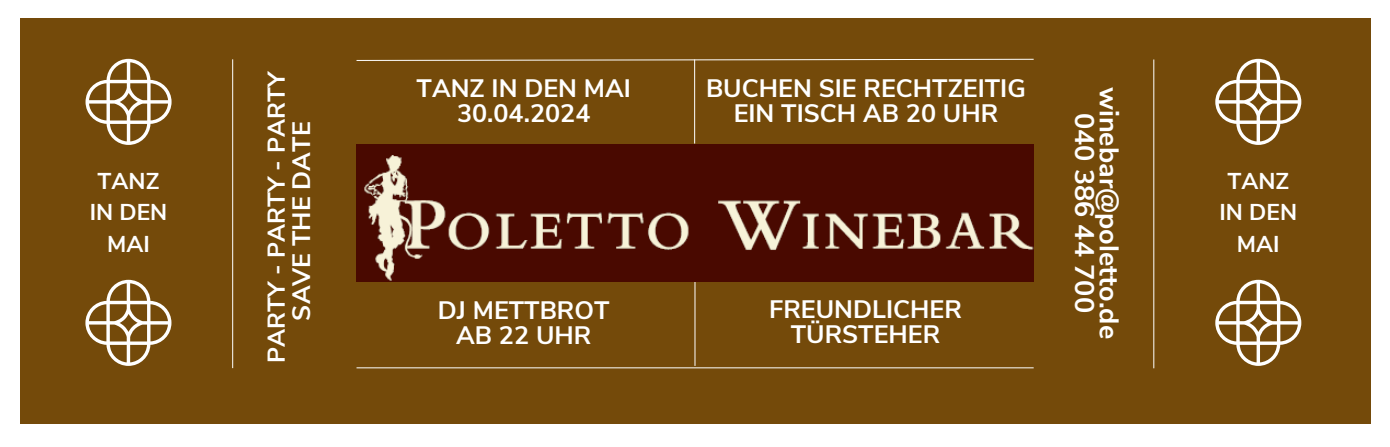
<style>
.page{position:relative;width:1390px;height:447px;background:#fff}
.page>*{position:absolute;margin:0;border:0;box-sizing:border-box;transform-origin:0 0}
.t1{font:700 27px "Nunito Sans";color:#fff}
.t2{font:700 25.25px "Nunito Sans";color:#fff}
.t3{font:700 24.25px "Nunito Sans";color:#fff}
.t4{font:700 22.75px/31.8px "Nunito Sans";color:#fff;text-align:center}
</style>
<div class="page">
<div style="left:20px;top:18px;width:1350px;height:405px;background:#744a0a"></div>
<svg style="left:356px;top:279px;width:678px;height:3px"></svg>
<hr style="left:356px;top:367px;width:677px;height:1px;background:#fff">
<hr style="left:694px;top:282px;width:1px;height:84px;background:#fff">
<svg style="left:356px;top:58px;width:678px;height:3px"></svg>
<svg style="left:1215px;top:59px;width:86px;height:86px"></svg>
<img style="left:356px;top:144px;width:677px;height:137px">
<hr style="left:694px;top:59px;width:1px;height:84px;background:#fff">
<svg style="left:1215px;top:280px;width:86px;height:86px"></svg>
<svg style="left:85px;top:280px;width:86px;height:86px"></svg>
<svg style="left:86px;top:59px;width:86px;height:86px"></svg>
<hr style="left:1153px;top:59px;width:1px;height:309px;background:#fff">
<hr style="left:232px;top:59px;width:1px;height:309px;background:#fff">
<p class="t3" style="left:260px;top:363px;width:294px;rotate:-90deg">PARTY - PARTY - PARTY</p>
<p class="t2" style="left:706px;top:71px;width:321px">BUCHEN SIE RECHTZEITIG</p>
<p class="t2" style="left:733px;top:96px;width:266px">EIN TISCH AB 20 UHR</p>
<p class="t2" style="left:417px;top:71px;width:216px">TANZ IN DEN MAI</p>
<p class="t2" style="left:457px;top:96px;width:135px">30.04.2024</p>
<p class="t1" style="left:1127px;top:86px;width:254px;rotate:90deg">winebar@poletto.de</p>
<p class="t1" style="left:1102px;top:112px;width:202px;rotate:90deg">040 386 44 700</p>
<p class="t2" style="left:285px;top:320px;width:200px;rotate:-90deg">SAVE THE DATE</p>
<p class="t4" style="left:90px;top:165px;width:79px">TANZ<br>IN DEN<br>MAI</p>
<p class="t4" style="left:1219px;top:165px;width:79px">TANZ<br>IN DEN<br>MAI</p>
<p class="t2" style="left:769px;top:292px;width:194px">FREUNDLICHER</p>
<p class="t2" style="left:791px;top:317px;width:151px">TÜRSTEHER</p>
<p class="t2" style="left:438px;top:293px;width:173px">DJ METTBROT</p>
<p class="t2" style="left:456px;top:318px;width:137px">AB 22 UHR</p>
</div>
